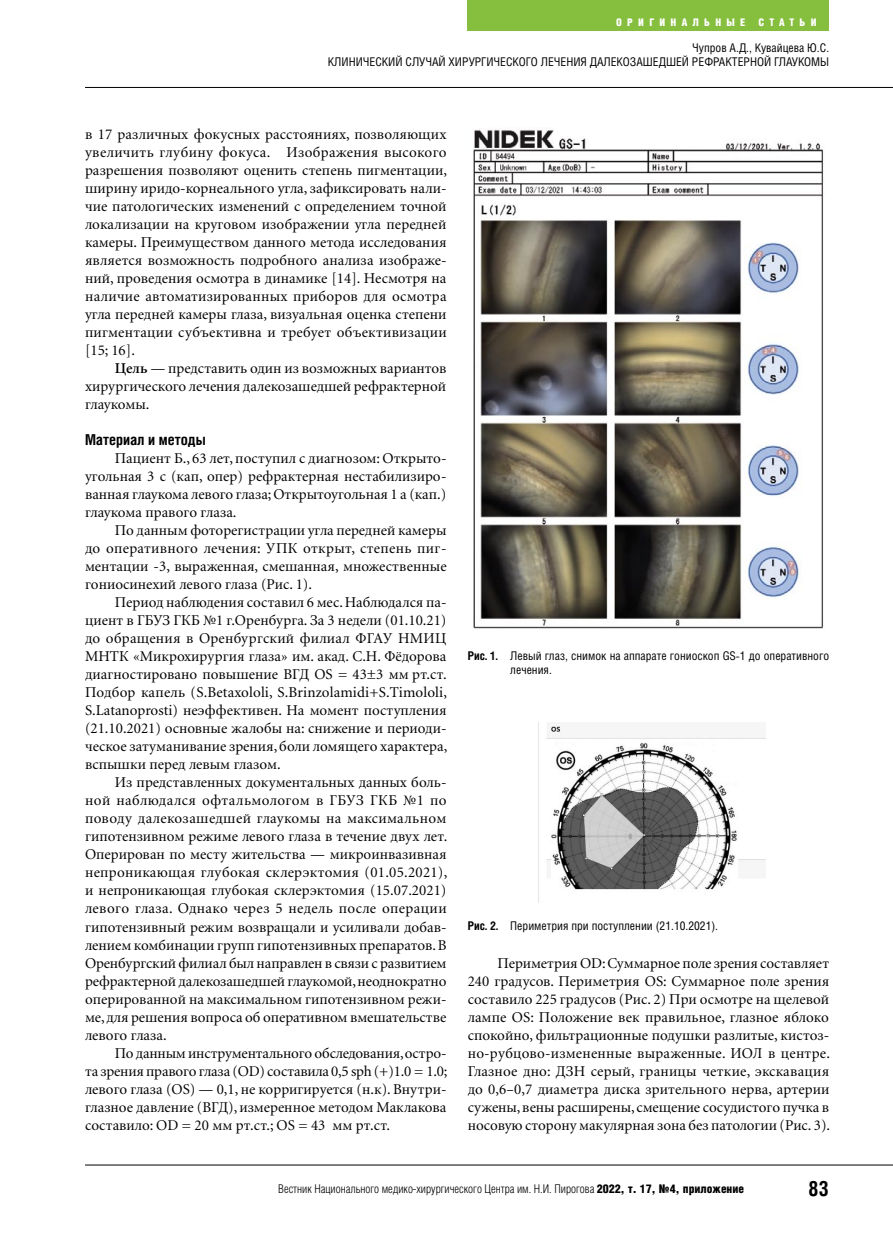
<style>
.page{position:relative;width:893px;height:1234px;background:#fff}
.page>*{position:absolute;margin:0;border:0;box-sizing:border-box;transform-origin:0 0}
.t1{font:700 21px "Helios Cond";color:#000}
.main_text{font:15px/18px "Minion Cyr";color:#000;text-align:justify}
.text_title{font:700 15px "Helios Cond";color:#000}
.ris_name{font:12px/14.4px "Helios Cond";color:#000}
.t2{font:300 12px "Helios Cond";color:#000}
.t3{font:900 10.5px "Helios Cond";letter-spacing:.5em;color:#fff}
.s1{font-weight:600}
.s2{font-weight:700}
.s3{font-weight:900}
</style>
<div class="page">
<hr style="left:85px;top:1164px;width:808px;height:1px;background:#000">
<hr style="left:85px;top:87px;width:808px;height:1px;background:#000">
<div style="left:468px;top:0;width:361px;height:30px;background:#86be3d"></div>
<img style="left:473px;top:129px;width:351px;height:500px">
<img style="left:538px;top:722px;width:227px;height:180px">
<p class="t3" style="left:616px;top:16px;width:130px">ОРИГИНАЛЬНЫЕ</p>
<p class="t3" style="left:758px;top:16px;width:60px">СТАТЬИ</p>
<p class="ris_name" style="left:692px;top:40px;width:138px">Чупров А.Д., Кувайцева Ю.С.</p>
<p class="ris_name" style="left:328px;top:55px;width:503px">КЛИНИЧЕСКИЙ СЛУЧАЙ ХИРУРГИЧЕСКОГО ЛЕЧЕНИЯ ДАЛЕКОЗАШЕДШЕЙ РЕФРАКТЕРНОЙ ГЛАУКОМЫ</p>
<p class="main_text" style="left:85px;top:125px;width:364px">в 17 различных фокусных расстояниях, позволяющих увеличить глубину фокуса. Изображения высокого разрешения позволяют оценить степень пигментации, ширину иридо-корнеального угла, зафиксировать нали&shy;чие патологических изменений с определением точной локализации на круговом изображении угла передней камеры. Преимуществом данного метода исследования является возможность подробного анализа изображе&shy;ний, проведения осмотра в динамике [14]. Несмотря на наличие автоматизированных приборов для осмотра угла передней камеры глаза, визуальная оценка степени пигментации субъективна и требует объективизации [15; 16].</p>
<p class="main_text" style="left:85px;top:359px;width:363px;text-indent:30px"><span class="s1">Цель</span> — представить один из возможных вариантов хирургического лечения далекозашедшей рефрактерной глаукомы.</p>
<p class="text_title" style="left:85px;top:430px;width:122px">Материал и методы</p>
<p class="main_text" style="left:85px;top:449px;width:363px;text-indent:30px">Пациент Б., 63 лет, поступил с диагнозом: Открыто&shy;угольная 3 с (кап, опер) рефрактерная нестабилизиро&shy;ванная глаукома левого глаза; Открытоугольная 1 а (кап.) глаукома правого глаза.</p>
<p class="main_text" style="left:85px;top:521px;width:363px;text-indent:30px">По данным фоторегистрации угла передней камеры до оперативного лечения: УПК открыт, степень пиг&shy;ментации -3, выраженная, смешанная, множественные гониосинехий левого глаза (Рис. 1).</p>
<p class="main_text" style="left:85px;top:593px;width:364px;text-indent:30px">Период наблюдения составил 6 мес. Наблюдался па&shy;циент в ГБУЗ ГКБ №1 г.Оренбурга. За 3 недели (01.10.21) до обращения в Оренбургский филиал ФГАУ НМИЦ МНТК «Микрохирургия глаза» им. акад. С.Н. Фёдорова диагностировано повышение ВГД OS = 43±3 мм рт.ст.<br>Подбор капель (S.Betaxololi, S.Brinzolamidi+S.Timololi, S.Latanoprosti) неэффективен. На момент поступления (21.10.2021) основные жалобы на: снижение и периоди&shy;ческое затуманивание зрения, боли ломящего характера, вспышки перед левым глазом.</p>
<p class="main_text" style="left:85px;top:773px;width:364px;text-indent:30px">Из представленных документальных данных боль&shy;ной наблюдался офтальмологом в ГБУЗ ГКБ №1 по поводу далекозашедшей глаукомы на максимальном гипотензивном режиме левого глаза в течение двух лет.<br>Оперирован по месту жительства — микроинвазивная непроникающая глубокая склерэктомия (01.05.2021), и непроникающая глубокая склерэктомия (15.07.2021) левого глаза. Однако через 5 недель после операции гипотензивный режим возвращали и усиливали добав&shy;лением комбинации групп гипотензивных препаратов. В Оренбургский филиал был направлен в связи с развитием рефрактерной далекозашедшей глаукомой, неоднократно оперированной на максимальном гипотензивном режи&shy;ме, для решения вопроса об оперативном вмешательстве левого глаза.</p>
<p class="main_text" style="left:85px;top:1043px;width:364px;text-indent:30px">По данным инструментального обследования, остро&shy;та зрения правого глаза (OD) составила 0,5 sph (+)1.0 = 1.0; левого глаза (OS) — 0,1, не корригируется (н.к). Внутри&shy;глазное давление (ВГД), измеренное методом Маклакова составило: OD = 20 мм рт.ст.; OS = 43 мм рт.ст.</p>
<p class="ris_name" style="left:510px;top:648px;width:320px;text-indent:-43px"><span class="s2">Рис. 1.</span> Левый глаз, снимок на аппарате гониоскоп GS-1 до оперативного лечения.</p>
<p class="ris_name" style="left:468px;top:918px;width:252px"><span class="s2">Рис. 2.</span> Периметрия при поступлении (21.10.2021).</p>
<p class="main_text" style="left:468px;top:953px;width:364px;text-indent:30px">Периметрия OD: Суммарное поле зрения составляет 240 градусов. Периметрия OS: Суммарное поле зрения составило 225 градусов (Рис. 2) При осмотре на щелевой лампе OS: Положение век правильное, глазное яблоко спокойно, фильтрационные подушки разлитые, кистоз&shy;но-рубцово-измененные выраженные. ИОЛ в центре.<br>Глазное дно: ДЗН серый, границы четкие, экскавация до 0,6–0,7 диаметра диска зрительного нерва, артерии сужены, вены расширены, смещение сосудистого пучка в носовую сторону макулярная зона без патологии (Рис. 3).</p>
<p class="t2" style="left:278px;top:1181px;width:468px">Вестник Национального медико-хирургического Центра им. Н.И. Пирогова <span class="s3">2022, т. 17, №4, приложение</span></p>
<p class="t1" style="left:808px;top:1175px;width:23px">83</p>
</div>
